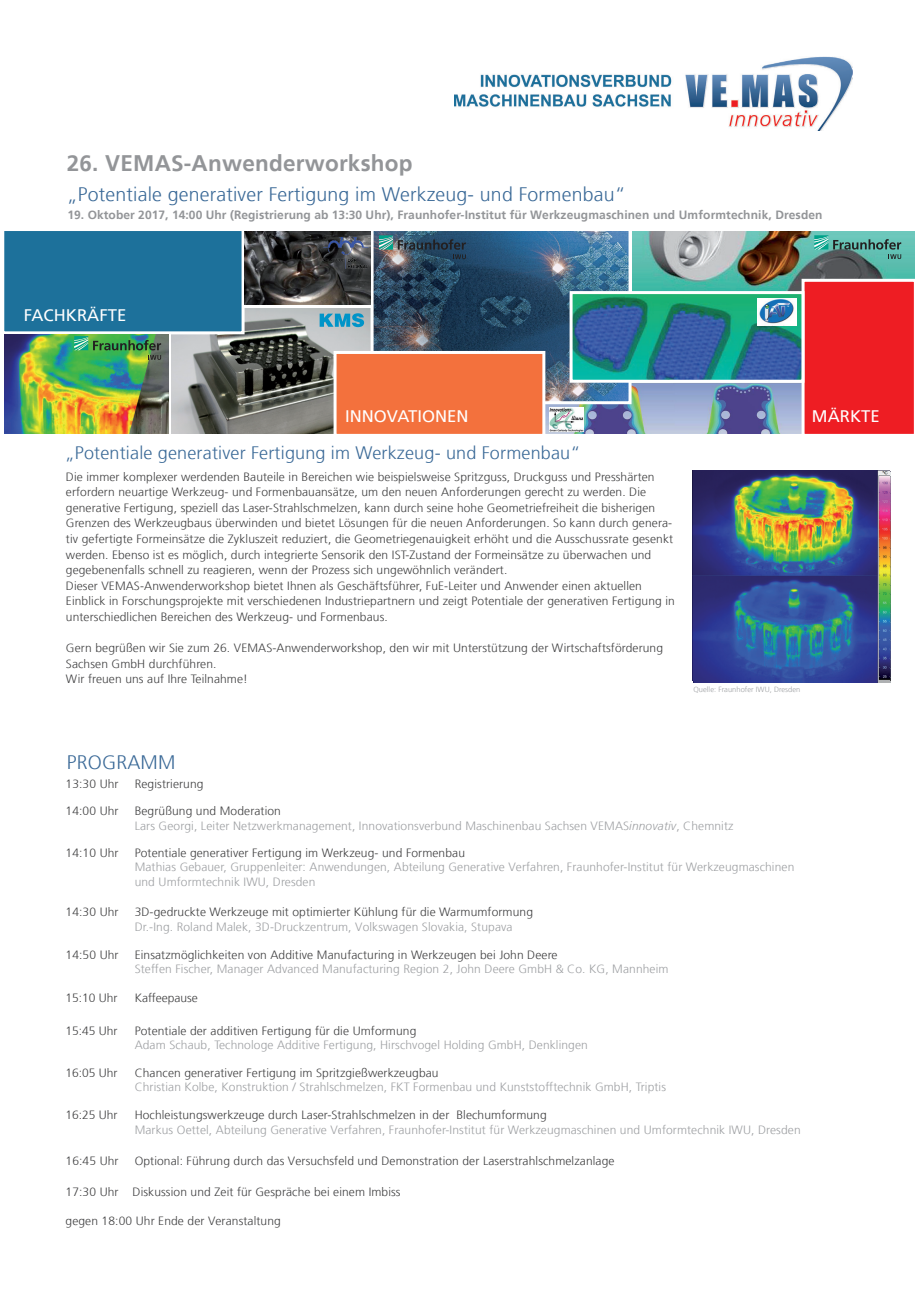
<style>
.page{position:relative;width:919px;height:1289px;background:#fff}
.page>*{position:absolute;margin:0;border:0;box-sizing:border-box;transform-origin:0 0}
.t1{font:700 22.5px "Frutiger";letter-spacing:.01em;color:#939598}
.t2{font:300 19.5px "Frutiger";letter-spacing:.01em;color:#3a6997}
.t3{font:300 18px "Frutiger";letter-spacing:.01em;color:#3a6997}
.t4{font:16.65px "Frutiger";color:#fff}
.t5{font:300 12px/15.6px "Frutiger";letter-spacing:.01em;color:#3e3e3f}
.t6{font:300 12px/14.4px "Frutiger";letter-spacing:.01em;color:#9d9fa2}
.t7{font:700 12px "Frutiger";letter-spacing:.01em;color:#939598}
.t8{font:300 7.5px "Frutiger";letter-spacing:.005em;color:#9d9fa2}
.s1{color:#3e3e3f}
.s2{font-style:italic}
</style>
<div class="page">
<img style="left:172px;top:308px;width:198px;height:126px">
<img style="left:545px;top:383px;width:256px;height:51px">
<img style="left:374px;top:232px;width:253px;height:168px">
<div style="left:370px;top:228px;width:261px;height:176px;border:3px solid #fff"></div>
<img style="left:632px;top:231px;width:282px;height:60px">
<img style="left:454px;top:56px;width:398px;height:74px">
<img style="left:692px;top:470px;width:197px;height:210px">
<div style="left:803px;top:280px;width:112px;height:155px;background:#ee1d23"></div>
<div style="left:801px;top:279px;width:115px;height:158px;border:3px solid #fff"></div>
<div style="left:333px;top:351px;width:212px;height:86px;background:#f3713d;border:3px solid #fff"></div>
<div style="left:3px;top:229px;width:240px;height:104px;background:#1d719b"></div>
<div style="left:1px;top:228px;width:243px;height:106px;border:3px solid #fff"></div>
<img style="left:573px;top:295px;width:227px;height:84px">
<div style="left:569px;top:291px;width:235px;height:92px;border:3px solid #fff"></div>
<img style="left:244px;top:231px;width:127px;height:74px">
<img style="left:4px;top:334px;width:164px;height:100px">
<hr style="left:242px;top:305px;width:130px;height:3px;background:#fff">
<img style="left:322px;top:237px;width:48px;height:33px">
<svg style="left:379px;top:235px;width:87px;height:24px;background:#3f5c6b"></svg>
<img style="left:549px;top:407px;width:34px;height:25px">
<img style="left:757px;top:298px;width:39px;height:27px">
<svg style="left:74px;top:336px;width:87px;height:24px;background:#499b53"></svg>
<svg style="left:319px;top:313px;width:45px;height:14px"></svg>
<svg style="left:814px;top:235px;width:87px;height:24px;background:#569990"></svg>
<h1 class="t1" style="left:67px;top:150px;width:347px">26. VEMAS-Anwenderworkshop</h1>
<h2 class="t2" style="left:67px;top:183px;width:560px">„Potentiale generativer Fertigung im Werkzeug- und Formenbau“</h2>
<p class="t7" style="left:67px;top:208px;width:756px">19. Oktober 2017, 14:00 Uhr (Registrierung ab 13:30 Uhr), Fraunhofer-Institut für Werkzeugmaschinen und Umformtechnik, Dresden</p>
<h3 class="t4" style="left:24px;top:305px;width:104px">FACHKRÄFTE</h3>
<h3 class="t4" style="left:345px;top:406px;width:125px">INNOVATIONEN</h3>
<h3 class="t3" style="left:65px;top:443px;width:517px">„Potentiale generativer Fertigung im Werkzeug- und Formenbau“</h3>
<p class="t5" style="left:66px;top:469px;width:610px">Die immer komplexer werdenden Bauteile in Bereichen wie beispielsweise Spritzguss, Druckguss und Presshärten erfordern neuartige Werkzeug- und Formenbauansätze, um den neuen Anforderungen gerecht zu werden. Die generative Fertigung, speziell das Laser-Strahlschmelzen, kann durch seine hohe Geometriefreiheit die bisherigen Grenzen des Werkzeugbaus überwinden und bietet Lösungen für die neuen Anforderungen. So kann durch genera&shy;tiv gefertigte Formeinsätze die Zykluszeit reduziert, die Geometriegenauigkeit erhöht und die Ausschussrate gesenkt werden. Ebenso ist es möglich, durch integrierte Sensorik den IST-Zustand der Formeinsätze zu überwachen und gegebenenfalls schnell zu reagieren, wenn der Prozess sich ungewöhnlich verändert.<br>Dieser VEMAS-Anwenderworkshop bietet Ihnen als Geschäftsführer, FuE-Leiter und Anwender einen aktuellen Einblick in Forschungsprojekte mit verschiedenen Industriepartnern und zeigt Potentiale der generativen Fertigung in unterschiedlichen Bereichen des Werkzeug- und Formenbaus.</p>
<p class="t5" style="left:66px;top:640px;width:598px">Gern begrüßen wir Sie zum 26. VEMAS-Anwenderworkshop, den wir mit Unterstützung der Wirtschaftsförderung<br>Sachsen GmbH durchführen.<br>Wir freuen uns auf Ihre Teilnahme!</p>
<h3 class="t4" style="left:811px;top:406px;width:69px">MÄRKTE</h3>
<p class="t8" style="left:693px;top:685px;width:108px">Quelle: Fraunhofer IWU, Dresden</p>
<h2 class="t2" style="left:67px;top:751px;width:110px">PROGRAMM</h2>
<p class="t5" style="left:66px;top:775px;width:54px">13:30 Uhr</p>
<p class="t5" style="left:135px;top:775px;width:70px">Registrierung</p>
<p class="t5" style="left:66px;top:803px;width:54px">14:00 Uhr</p>
<p class="t6" style="left:135px;top:804px;width:600px"><span class="s1">Begrüßung und Moderation<br></span>Lars Georgi, Leiter Netzwerkmanagement, Innovationsverbund Maschinenbau Sachsen VEMAS<span class="s2">innovativ</span>, Chemnitz</p>
<p class="t5" style="left:66px;top:844px;width:54px">14:10 Uhr</p>
<p class="t5" style="left:135px;top:844px;width:332px">Potentiale generativer Fertigung im Werkzeug- und Formenbau</p>
<p class="t6" style="left:135px;top:859px;width:661px">Mathias Gebauer, Gruppenleiter: Anwendungen, Abteilung Generative Verfahren, Fraunhofer-Institut für Werkzeugmaschinen und Umformtechnik IWU, Dresden</p>
<p class="t5" style="left:66px;top:904px;width:54px">14:30 Uhr</p>
<p class="t5" style="left:135px;top:904px;width:400px">3D-gedruckte Werkzeuge mit optimierter Kühlung für die Warmumformung</p>
<p class="t6" style="left:135px;top:919px;width:379px">Dr.-Ing. Roland Malek, 3D-Druckzentrum, Volkswagen Slovakia, Stupava</p>
<p class="t5" style="left:66px;top:947px;width:54px">14:50 Uhr</p>
<p class="t5" style="left:135px;top:947px;width:424px">Einsatzmöglichkeiten von Additive Manufacturing in Werkzeugen bei John Deere</p>
<p class="t6" style="left:135px;top:962px;width:535px">Steffen Fischer, Manager Advanced Manufacturing Region 2, John Deere GmbH &amp; Co. KG, Mannheim</p>
<p class="t5" style="left:66px;top:990px;width:54px">15:10 Uhr</p>
<p class="t5" style="left:135px;top:990px;width:65px">Kaffeepause</p>
<p class="t5" style="left:66px;top:1023px;width:54px">15:45 Uhr</p>
<p class="t5" style="left:135px;top:1023px;width:283px">Potentiale der additiven Fertigung für die Umformung</p>
<p class="t6" style="left:135px;top:1038px;width:454px">Adam Schaub, Technologe Additive Fertigung, Hirschvogel Holding GmbH, Denklingen</p>
<p class="t5" style="left:66px;top:1065px;width:54px">16:05 Uhr</p>
<p class="t5" style="left:135px;top:1065px;width:305px">Chancen generativer Fertigung im Spritzgießwerkzeugbau</p>
<p class="t6" style="left:135px;top:1080px;width:533px">Christian Kolbe, Konstruktion / Strahlschmelzen, FKT Formenbau und Kunststofftechnik GmbH, Triptis</p>
<p class="t5" style="left:66px;top:1107px;width:54px">16:25 Uhr</p>
<p class="t5" style="left:135px;top:1107px;width:413px">Hochleistungswerkzeuge durch Laser-Strahlschmelzen in der Blechumformung</p>
<p class="t6" style="left:135px;top:1122px;width:667px">Markus Oettel, Abteilung Generative Verfahren, Fraunhofer-Institut für Werkzeugmaschinen und Umformtechnik IWU, Dresden</p>
<p class="t5" style="left:66px;top:1153px;width:54px">16:45 Uhr</p>
<p class="t5" style="left:135px;top:1153px;width:481px">Optional: Führung durch das Versuchsfeld und Demonstration der Laserstrahlschmelzanlage</p>
<p class="t5" style="left:66px;top:1184px;width:336px">17:30 Uhr Diskussion und Zeit für Gespräche bei einem Imbiss</p>
<p class="t5" style="left:66px;top:1212px;width:217px">gegen 18:00 Uhr Ende der Veranstaltung</p>
</div>
